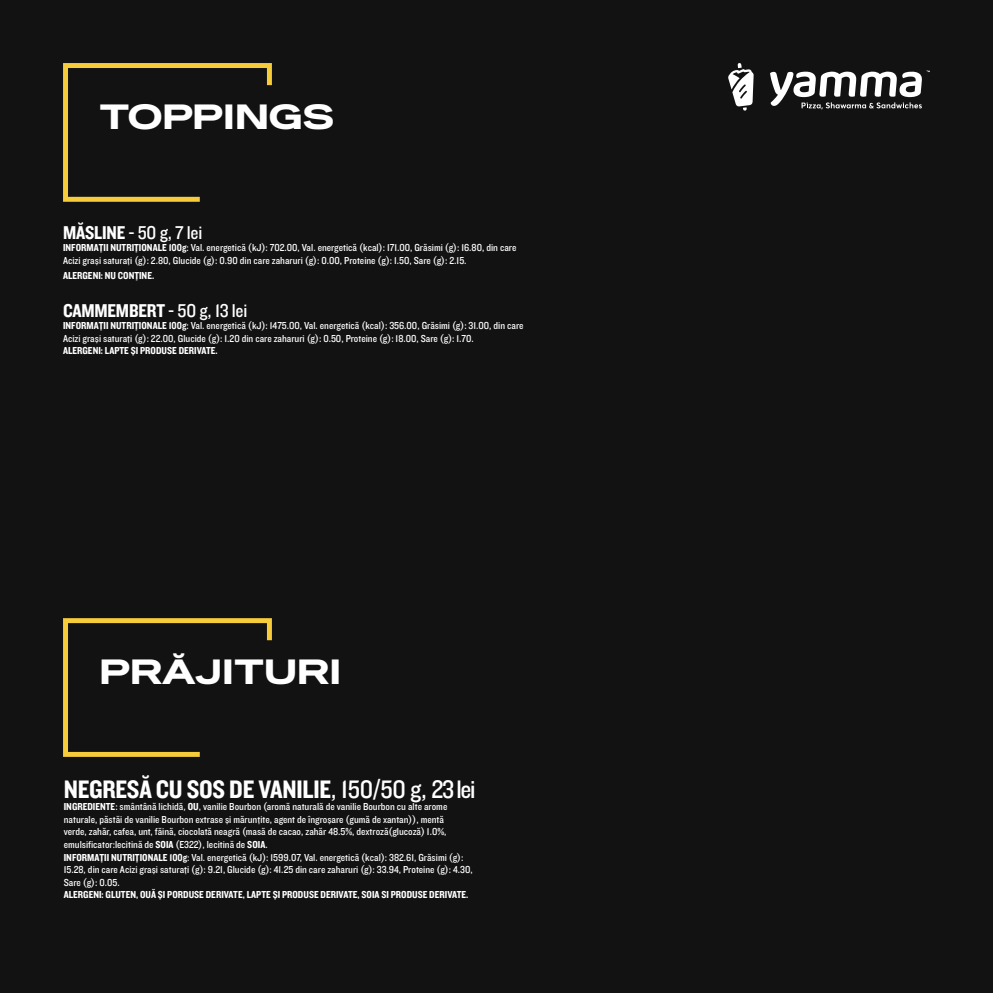
<style>
.page{position:relative;width:993px;height:993px;background:#fff}
.page>*{position:absolute;margin:0;border:0;box-sizing:border-box;transform-origin:0 0}
.t1{font:900 35px "Reservation Wide";color:#fff;scale:1.1 1}
.t2{font:26.25px "Knockout HTF50 Welterweight";letter-spacing:-.01em;color:#fff}
.t3{font:19.25px "Knockout HTF50 Welterweight";letter-spacing:-.01em;color:#fff}
.t4{font:19.25px "Knockout HTF30 Junior Welterwt";color:#fff}
.t5{font:10.5px/12.6px "Knockout HTF30 Junior Welterwt";color:#fff}
.t6{font:10.5px "Knockout HTF50 Welterweight";color:#fff}
.s1{font-family:"Knockout HTF50 Welterweight"}
.s2{font-family:"Knockout HTF30 Junior Welterwt"}
</style>
<div class="page">
<div style="left:0;top:0;width:992px;height:992px;background:#121212"></div>
<svg style="left:63px;top:618px;width:209px;height:139px"></svg>
<svg style="left:63px;top:63px;width:209px;height:139px"></svg>
<svg style="left:728px;top:63px;width:25px;height:48px"></svg>
<svg style="left:770px;top:70px;width:159px;height:39px"></svg>
<h1 class="t1" style="left:99px;top:96px;width:215px">TOPPINGS</h1>
<h3 class="t4" style="left:63px;top:222px;width:141px"><span class="s1">MĂSLINE</span> - 50 g, 7 lei</h3>
<p class="t5" style="left:63px;top:242px;width:455px"><span class="s1">INFORMAȚII NUTRIȚIONALE 100g</span>: Val. energetică (kJ): 702.00, Val. energetică (kcal): 171.00, Grăsimi (g): 16.80, din care<br>Acizi grași saturați (g): 2.80, Glucide (g): 0.90 din care zaharuri (g): 0.00, Proteine (g): 1.50, Sare (g): 2.15.</p>
<p class="t6" style="left:63px;top:269px;width:93px">ALERGENI: NU CONȚINE.</p>
<h3 class="t3" style="left:63px;top:300px;width:186px">CAMMEMBERT <span class="s2">- 50 g, 13 lei</span></h3>
<p class="t5" style="left:63px;top:319px;width:462px"><span class="s1">INFORMAȚII NUTRIȚIONALE 100g</span>: Val. energetică (kJ): 1475.00, Val. energetică (kcal): 356.00, Grăsimi (g): 31.00, din care<br>Acizi grași saturați (g): 22.00, Glucide (g): 1.20 din care zaharuri (g): 0.50, Proteine (g): 18.00, Sare (g): 1.70.</p>
<p class="t6" style="left:63px;top:345px;width:156px">ALERGENI: LAPTE ȘI PRODUSE DERIVATE.</p>
<h1 class="t1" style="left:99px;top:650px;width:221px">PRĂJITURI</h1>
<h2 class="t2" style="left:64px;top:774px;width:413px">NEGRESĂ CU SOS DE VANILIE<span class="s2">, 150/50 g, 23 lei</span></h2>
<p class="t5" style="left:64px;top:800px;width:410px"><span class="s1">INGREDIENTE</span>: smântână lichidă, <span class="s1">OU</span>, vanilie Bourbon (aromă naturală de vanilie Bourbon cu alte arome naturale, păstăi de vanilie Bourbon extrase și mărunțite, agent de îngroșare (gumă de xantan)), mentă<br>verde, zahăr, cafea, unt, făină, ciocolată neagră (masă de cacao, zahăr 48.5%, dextroză(glucoză) 1.0%, emulsificator:lecitină de <span class="s1">SOIA</span> (E322), lecitină de <span class="s1">SOIA</span>.<br><span class="s1">INFORMAȚII NUTRIȚIONALE 100g</span>: Val. energetică (kJ): 1599.07, Val. energetică (kcal): 382.61, Grăsimi (g):<br>15.28, din care Acizi grași saturați (g): 9.21, Glucide (g): 41.25 din care zaharuri (g): 33.94, Proteine (g): 4.30, Sare (g): 0.05.</p>
<p class="t6" style="left:64px;top:889px;width:406px">ALERGENI: GLUTEN, OUĂ ȘI PORDUSE DERIVATE, LAPTE ȘI PRODUSE DERIVATE, SOIA SI PRODUSE DERIVATE.</p>
</div>
